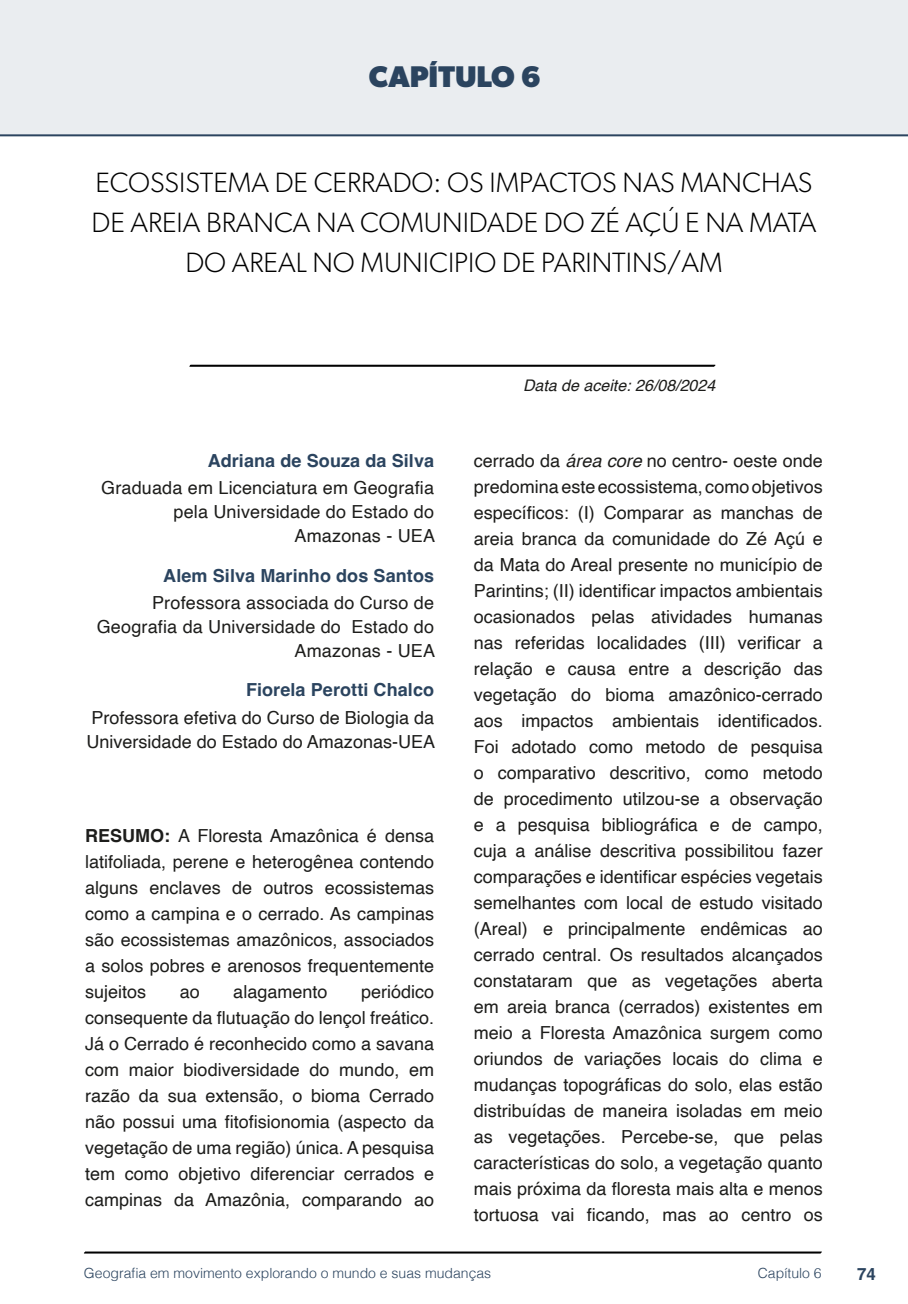
<style>
.page{position:relative;width:908px;height:1304px;background:#fff}
.page>*{position:absolute;margin:0;border:0;box-sizing:border-box;transform-origin:0 0}
.capítulos{font:700 30px "Gibson";color:#2b445f}
.nome_artigos{font:300 28px/40px "Gibson";color:#000;text-align:center}
.Resumos_e_PC_TXT{font:18px/26px "Helvetica";color:#1d1d1b;text-align:justify}
.info_autores{font:18px/24px "Helvetica";letter-spacing:.01em;color:#1d1d1b;text-align:right}
.nome_autores{font:700 18px "Helvetica";letter-spacing:.005em;color:#2b445f}
.t1{font:700 16.8px "Helvetica";color:#2b445f}
.t2{font:italic 16px "Helvetica";color:#1d1d1b}
.t3{font:300 14px "Helvetica";color:#2b445f}
.s1{font-weight:700}
.s2{font-style:italic}
</style>
<div class="page">
<svg style="left:84px;top:1251px;width:737px;height:3px;background:#515151"></svg>
<div style="left:0;top:0;width:907px;height:136px;background:#eaedf0"></div>
<svg style="left:189px;top:364px;width:526px;height:3px;background:#4f4f4f"></svg>
<div style="left:44px;top:72px;width:68px;height:61px;background:#eaedf0"></div>
<p class="capítulos" style="left:369px;top:58px;width:173px">CAPÍTULO 6</p>
<p class="nome_artigos" style="left:91px;top:163px;width:726px">ECOSSISTEMA DE CERRADO: OS IMPACTOS NAS MANCHAS<br>DE AREIA BRANCA NA COMUNIDADE DO ZÉ AÇÚ E NA MATA<br>DO AREAL NO MUNICIPIO DE PARINTINS/AM</p>
<p class="nome_autores" style="left:207px;top:450px;width:228px">Adriana de Souza da Silva</p>
<p class="info_autores" style="left:101px;top:477px;width:335px">Graduada em Licenciatura em Geografia pela Universidade do Estado do<br>Amazonas - UEA</p>
<p class="nome_autores" style="left:163px;top:564px;width:272px">Alem Silva Marinho dos Santos</p>
<p class="info_autores" style="left:97px;top:591px;width:340px">Professora associada do Curso de<br>Geografia da Universidade do Estado do<br>Amazonas - UEA</p>
<p class="nome_autores" style="left:246px;top:679px;width:189px">Fiorela Perotti Chalco</p>
<p class="info_autores" style="left:86px;top:706px;width:350px;text-align:left">Professora efetiva do Curso de Biologia da<br>Universidade do Estado do Amazonas-UEA</p>
<p class="Resumos_e_PC_TXT" style="left:85px;top:823px;width:350px"><span class="s1">RESUMO:</span> A Floresta Amazônica é densa latifoliada, perene e heterogênea contendo alguns enclaves de outros ecossistemas como a campina e o cerrado. As campinas são ecossistemas amazônicos, associados a solos pobres e arenosos frequentemente sujeitos</p>
<p class="Resumos_e_PC_TXT" style="left:85px;top:979px;width:350px;text-indent:276px">periódico consequente da flutuação do lençol freático.<br>Já o Cerrado é reconhecido como a savana com maior biodiversidade do mundo, em razão da sua extensão, o bioma Cerrado não possui uma fitofisionomia (aspecto da vegetação de uma região) única. A pesquisa tem como objetivo diferenciar cerrados e campinas da Amazônia, comparando ao</p>
<p class="Resumos_e_PC_TXT" style="left:180px;top:979px;width:22px">ao</p>
<p class="Resumos_e_PC_TXT" style="left:233px;top:979px;width:96px">alagamento</p>
<p class="t2" style="left:523px;top:373px;width:194px">Data de aceite: 26/08/2024</p>
<p class="Resumos_e_PC_TXT" style="left:473px;top:448px;width:350px">cerrado da <span class="s2">área core</span> no centro- oeste onde predomina este ecossistema, como objetivos específicos: (I) Comparar as manchas de areia branca da comunidade do Zé Açú e da Mata do Areal presente no município de Parintins; (II) identificar impactos ambientais ocasionados pelas atividades humanas nas referidas localidades (III) verificar a relação e causa entre a descrição das vegetação do bioma amazônico-cerrado aos impactos ambientais identificados.<br>Foi adotado como metodo de pesquisa o comparativo descritivo, como metodo de procedimento utilzou-se a observação e a pesquisa bibliográfica e de campo, cuja a análise descritiva possibilitou fazer comparações e identificar espécies vegetais semelhantes com local de estudo visitado (Areal) e principalmente endêmicas ao cerrado central. Os resultados alcançados constataram que as vegetações aberta em areia branca (cerrados) existentes em meio a Floresta Amazônica surgem como oriundos de variações locais do clima e mudanças topográficas do solo, elas estão distribuídas de maneira isoladas em meio as vegetações. Percebe-se, que pelas características do solo, a vegetação quanto mais próxima da floresta mais alta e menos tortuosa vai ficando, mas ao centro os</p>
<p class="t3" style="left:84px;top:1261px;width:408px">Geografia em movimento explorando o mundo e suas mudanças</p>
<p class="t3" style="left:757px;top:1261px;width:65px">Capítulo 6</p>
<p class="t1" style="left:856px;top:1264px;width:20px">74</p>
</div>
